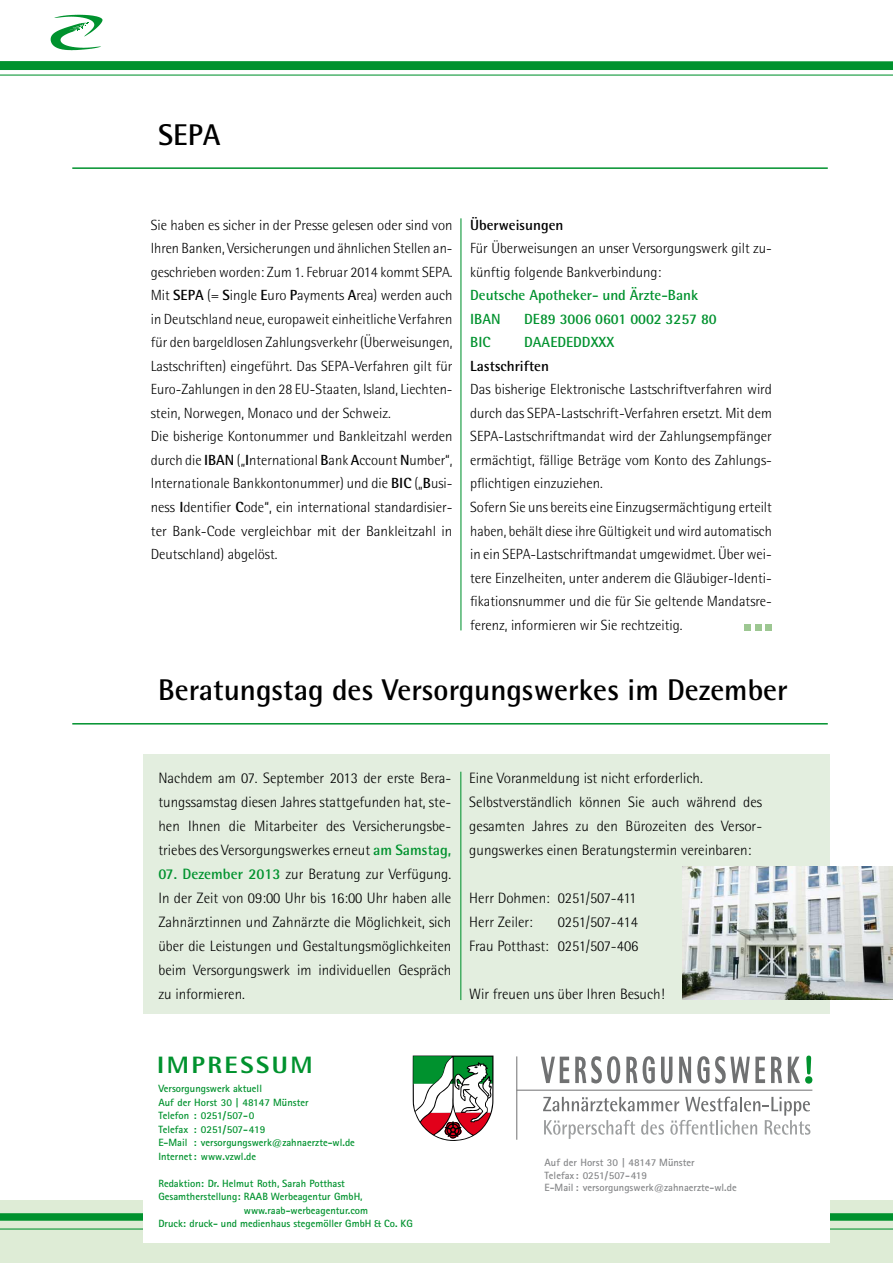
<style>
.page{position:relative;width:893px;height:1263px;background:#fff}
.page>*{position:absolute;margin:0;border:0;box-sizing:border-box;transform-origin:0 0}
.t1{font:700 30px "Rotis Semi Sans";color:#000}
.t2{font:800 23.7px "Rotis Semi Sans";letter-spacing:.1em;color:#00922e;scale:1.08 1}
.t3{font:300 15px/24px "Rotis Semi Sans";color:#000;text-align:justify}
.t4{font:300 14.7px/23.5px "Rotis Semi Sans";color:#000}
.t5{font:700 14.7px/23.5px "Rotis Semi Sans";color:#00922e}
.t6{font:700 14.7px "Rotis Semi Sans";color:#000}
.t7{font:700 10.5px/13.5px "Rotis Sans Serif";color:#00922e}
.t8{font:700 10.5px/12.8px "Rotis Sans Serif";color:#87888a}
.s1{font-weight:700}
.s2{font-weight:700;color:#00922e}
</style>
<div class="page">
<svg style="left:50px;top:15px;width:53px;height:35px"></svg>
<div style="left:0;top:63px;width:893px;height:7px;background:#00922e"></div>
<hr style="left:0;top:75px;width:893px;height:1px;background:#00922e">
<div style="left:0;top:1201px;width:893px;height:62px;background:#deecd6"></div>
<div style="left:0;top:1213px;width:893px;height:8px;background:#00922e"></div>
<hr style="left:0;top:1228px;width:893px;height:1px;background:#00922e">
<div style="left:143px;top:754px;width:686px;height:259px;background:#e3eedf"></div>
<img style="left:682px;top:867px;width:211px;height:132px">
<hr style="left:72px;top:167px;width:756px;height:2px;background:#00922e">
<hr style="left:72px;top:723px;width:756px;height:1px;background:#00922e">
<div style="left:744px;top:624px;width:7px;height:6px;background:#9dc792"></div>
<div style="left:755px;top:624px;width:7px;height:6px;background:#9dc792"></div>
<div style="left:765px;top:624px;width:7px;height:6px;background:#9dc792"></div>
<hr style="left:460px;top:218px;width:1px;height:412px;background:#00922e">
<div style="left:0;top:61px;width:893px;height:8px;background:#00922e"></div>
<div style="left:143px;top:1074px;width:686px;height:169px;background:#fff"></div>
<svg style="left:413px;top:1055px;width:80px;height:86px"></svg>
<svg style="left:543px;top:1096px;width:267px;height:43px"></svg>
<svg style="left:541px;top:1057px;width:28px;height:26px"></svg>
<svg style="left:575px;top:1056px;width:45px;height:27px"></svg>
<svg style="left:626px;top:1057px;width:11px;height:26px"></svg>
<svg style="left:643px;top:1056px;width:12px;height:27px"></svg>
<svg style="left:661px;top:1057px;width:11px;height:26px"></svg>
<svg style="left:679px;top:1057px;width:12px;height:26px"></svg>
<svg style="left:697px;top:1056px;width:12px;height:27px"></svg>
<svg style="left:715px;top:1056px;width:50px;height:27px"></svg>
<svg style="left:771px;top:1057px;width:11px;height:26px"></svg>
<svg style="left:788px;top:1055px;width:24px;height:28px"></svg>
<hr style="left:516px;top:1056px;width:1px;height:84px;background:#707172">
<hr style="left:517px;top:1090px;width:295px;height:1px;background:#707172">
<hr style="left:460px;top:772px;width:1px;height:228px;background:#00922e">
<h1 class="t1" style="left:158px;top:116px;width:64px">SEPA</h1>
<p class="t4" style="left:151px;top:213px;width:303px">Sie haben es sicher in der Presse gelesen oder sind von Ihren Banken, Versicherungen und ähnlichen Stellen an&shy;geschrieben worden: Zum 1. Februar 2014 kommt SEPA.<br>Mit <span class="s1">SEPA</span> (= <span class="s1">S</span>ingle <span class="s1">E</span>uro <span class="s1">P</span>ayments <span class="s1">A</span>rea) werden auch in Deutschland neue, europaweit einheitliche Verfahren für den bargeldlosen Zahlungsverkehr (Überweisungen, Lastschriften) eingeführt. Das SEPA-Verfahren gilt für Euro-Zahlungen in den 28 EU-Staaten, Island, Liechten&shy;stein, Norwegen, Monaco und der Schweiz.<br>Die bisherige Kontonummer und Bankleitzahl werden durch die <span class="s1">IBAN</span> („<span class="s1">I</span>nternational <span class="s1">B</span>ank <span class="s1">A</span>ccount <span class="s1">N</span>umber“, Internationale Bankkontonummer) und die <span class="s1">BIC</span> („<span class="s1">B</span>usi&shy;ness <span class="s1">I</span>dentifier <span class="s1">C</span>ode“, ein international standardisier&shy;ter Bank-Code vergleichbar mit der Bankleitzahl in Deutschland) abgelöst.</p>
<p class="t6" style="left:470px;top:216px;width:95px">Überweisungen</p>
<p class="t4" style="left:470px;top:236px;width:303px">Für Überweisungen an unser Versorgungswerk gilt zu&shy;künftig folgende Bankverbindung:</p>
<p class="t5" style="left:470px;top:283px;width:229px">Deutsche Apotheker- und Ärzte-Bank<br>IBAN</p>
<p class="t5" style="left:524px;top:307px;width:194px">DE89 3006 0601 0002 3257 80</p>
<p class="t5" style="left:470px;top:330px;width:22px">BIC</p>
<p class="t5" style="left:524px;top:330px;width:92px">DAAEDEDDXXX</p>
<p class="t6" style="left:470px;top:357px;width:80px">Lastschriften</p>
<p class="t4" style="left:470px;top:378px;width:303px">Das bisherige Elektronische Lastschriftverfahren wird durch das SEPA-Lastschrift-Verfahren ersetzt. Mit dem SEPA-Lastschriftmandat wird der Zahlungsempfänger ermächtigt, fällige Beträge vom Konto des Zahlungs&shy;pflichtigen einzuziehen.<br>Sofern Sie uns bereits eine Einzugsermächtigung erteilt haben, behält diese ihre Gültigkeit und wird automatisch in ein SEPA-Lastschriftmandat umgewidmet. Über wei&shy;tere Einzelheiten, unter anderem die Gläubiger-Identi&shy;fikationsnummer und die für Sie geltende Mandatsre&shy;ferenz, informieren wir Sie rechtzeitig.</p>
<h1 class="t1" style="left:158px;top:672px;width:631px">Beratungstag des Versorgungswerkes im Dezember</h1>
<p class="t3" style="left:158px;top:766px;width:294px">Nachdem am 07. September 2013 der erste Bera&shy;tungssamstag diesen Jahres stattgefunden hat, ste&shy;hen Ihnen die Mitarbeiter des Versicherungsbe&shy;triebes des Versorgungswerkes erneut <span class="s2">am Samstag,</span></p>
<p class="t3" style="left:158px;top:862px;width:294px"><span class="s2">07. Dezember 2013</span> zur Beratung zur Verfügung.<br>In der Zeit von 09:00 Uhr bis 16:00 Uhr haben alle Zahnärztinnen und Zahnärzte die Möglichkeit, sich über die Leistungen und Gestaltungsmöglichkeiten beim Versorgungswerk im individuellen Gespräch zu informieren.</p>
<p class="t3" style="left:469px;top:766px;width:294px;text-align:left">Eine Voranmeldung ist nicht erforderlich.<br>Selbstverständlich können Sie auch während des gesamten Jahres zu den Bürozeiten des Versor&shy;gungswerkes einen Beratungstermin vereinbaren:</p>
<p class="t3" style="left:469px;top:886px;width:168px">Herr Dohmen: 0251/507-411<br>Herr Zeiler:</p>
<p class="t3" style="left:469px;top:910px;width:171px;text-align:right">0251/507-414<br>Frau Potthast: 0251/507-406</p>
<p class="t3" style="left:469px;top:982px;width:197px">Wir freuen uns über Ihren Besuch!</p>
<h2 class="t2" style="left:157px;top:1049px;width:146px">IMPRESSUM</h2>
<p class="t7" style="left:158px;top:1081px;width:198px">Versorgungswerk aktuell<br>Auf der Horst 30 | 48147 Münster<br>Telefon : 0251/507-0<br>Telefax : 0251/507-419<br>E-Mail : versorgungswerk@zahnaerzte-wl.de<br>Internet: www.vzwl.de</p>
<p class="t7" style="left:158px;top:1176px;width:188px">Redaktion: Dr. Helmut Roth, Sarah Potthast</p>
<p class="t7" style="left:158px;top:1189px;width:206px">Gesamtherstellung: RAAB Werbeagentur GmbH,</p>
<p class="t7" style="left:244px;top:1203px;width:126px">www.raab-werbeagentur.com</p>
<p class="t7" style="left:158px;top:1216px;width:256px">Druck: druck- und medienhaus stegemöller GmbH &amp; Co. KG</p>
<p class="t8" style="left:544px;top:1156px;width:194px">Auf der Horst 30 | 48147 Münster<br>Telefax: 0251/507-419<br>E-Mail : versorgungswerk@zahnaerzte-wl.de</p>
</div>
